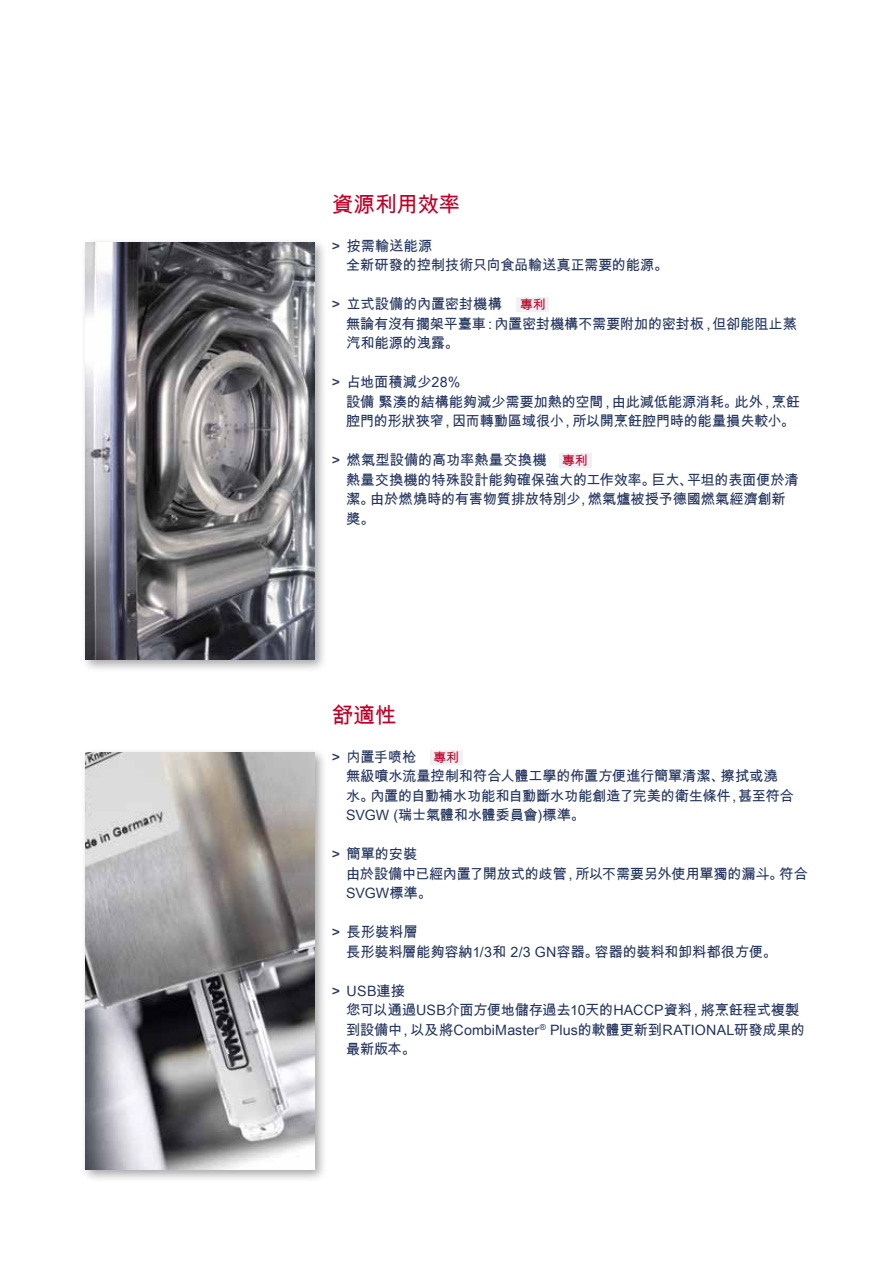
<style>
.page{position:relative;width:893px;height:1263px;background:#fff}
.page>*{position:absolute;margin:0;border:0;box-sizing:border-box;transform-origin:0 0}
.t1{font:21.75px "Arial Unicode MS";letter-spacing:-.01em;color:#be0027}
.t2{font:14.25px/19.5px "Arial Unicode MS";letter-spacing:-.015em;color:#23345e}
.t3{font:12.75px "Arial Unicode MS";color:#be0027}
</style>
<div class="page">
<div style="left:80px;top:748px;width:248px;height:435px;background:#000;opacity:.35"></div>
<img style="left:85px;top:753px;width:230px;height:416px">
<div style="left:80px;top:238px;width:248px;height:434px;background:#000;opacity:.35"></div>
<img style="left:85px;top:242px;width:230px;height:417px">
<div style="left:430px;top:750px;width:33px;height:14px;background:#f0f0f5"></div>
<div style="left:559px;top:454px;width:32px;height:14px;background:#f0f0f5"></div>
<div style="left:517px;top:298px;width:32px;height:14px;background:#f0f0f5"></div>
<h1 class="t1" style="left:332px;top:188px;width:130px">資源利用效率</h1>
<p class="t2" style="left:346px;top:236px;width:324px;text-indent:-14px">&gt; 按需輸送能源<br>全新研發的控制技術只向食品輸送真正需要的能源。</p>
<p class="t2" style="left:346px;top:294px;width:452px;text-indent:-14px">&gt; 立式設備的內置密封機構<br>無論有沒有擱架平臺車：內置密封機構不需要附加的密封板，但卻能阻止蒸汽和能源的洩露。</p>
<p class="t2" style="left:346px;top:372px;width:455px;text-indent:-14px">&gt; 占地面積減少28%<br>設備 緊湊的結構能夠減少需要加熱的空間，由此減低能源消耗。此外，烹飪腔門的形狀狹窄，因而轉動區域很小，所以開烹飪腔門時的能量損失較小。</p>
<p class="t2" style="left:346px;top:450px;width:454px;text-indent:-14px">&gt; 燃氣型設備的高功率熱量交換機<br>熱量交換機的特殊設計能夠確保強大的工作效率。巨大、平坦的表面便於清潔。由於燃燒時的有害物質排放特別少，燃氣爐被授予德國燃氣經濟創新獎。</p>
<p class="t3" style="left:520px;top:295px;width:27px">專利</p>
<p class="t3" style="left:562px;top:451px;width:27px">專利</p>
<h1 class="t1" style="left:332px;top:699px;width:66px">舒適性</h1>
<p class="t2" style="left:346px;top:747px;width:449px;text-indent:-14px">&gt; 内置手喷枪<br>無級噴水流量控制和符合人體工學的佈置方便進行簡單清潔、擦拭或澆水。內置的自動補水功能和自動斷水功能創造了完美的衛生條件，甚至符合<br>SVGW (瑞士氣體和水體委員會)標準。</p>
<p class="t2" style="left:346px;top:844px;width:463px;text-indent:-14px">&gt; 簡單的安裝<br>由於設備中已經內置了開放式的歧管，所以不需要另外使用單獨的漏斗。符合<br>SVGW標準。</p>
<p class="t2" style="left:346px;top:922px;width:432px;text-indent:-14px">&gt; 長形裝料層<br>長形裝料層能夠容納1/3和 2/3 GN容器。容器的裝料和卸料都很方便。</p>
<p class="t2" style="left:346px;top:981px;width:461px;text-indent:-14px">&gt; USB連接<br>您可以通過USB介面方便地儲存過去10天的HACCP資料，將烹飪程式複製到設備中，以及將CombiMaster<sup>®</sup> Plus的軟體更新到RATIONAL研發成果的最新版本。</p>
<p class="t3" style="left:433px;top:748px;width:27px">專利</p>
</div>
